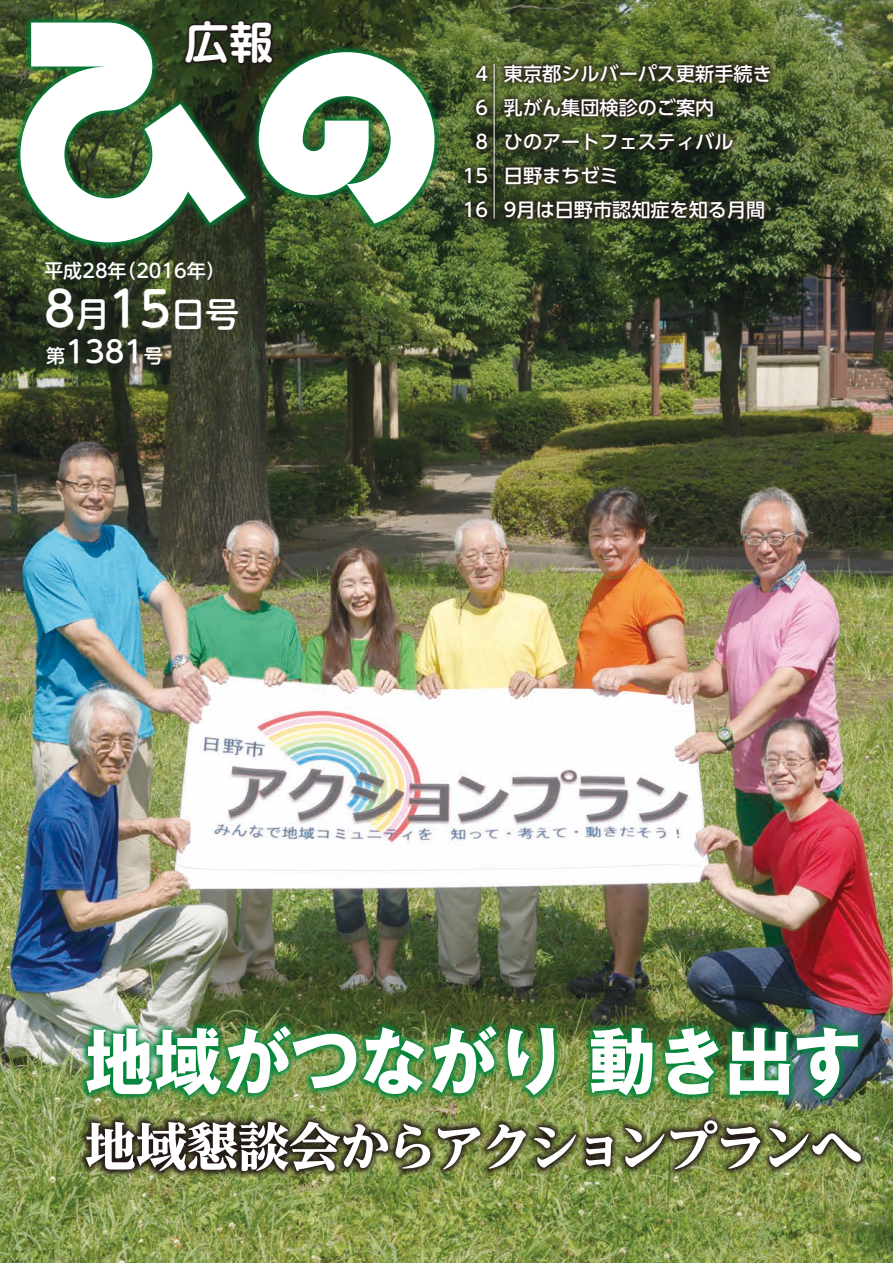
<style>
.page{position:relative;width:893px;height:1263px;background:#fff}
.page>*{position:absolute;margin:0;border:0;box-sizing:border-box;transform-origin:0 0}
.t1{font:700 72.9px "Gothic MB101 Pro";color:#fff;scale:.94 1}
.t2{font:800 52.05px "UD Reimin Pro";letter-spacing:-.075em;color:#fff}
.t3{font:500 47.85px "UD Shin M Go Pro";color:#fff}
.t4{font:700 44.25px "UD Shin M Go Pro De";color:#fff}
.t5{font:500 29.7px "UD Shin M Go Pro";color:#fff}
.t6{font:500 19.2px/34px "UD Shin Go Pro";color:#fff;text-align:right}
.t7{font:500 19.2px "UD Shin M Go Pro";color:#fff}
.s1{font-size:34.05px}
.s2{font-size:19.2px}
</style>
<div class="page">
<img style="left:0;top:0;width:893px;height:1263px">
<svg style="left:487px;top:58px;width:11px;height:167px"></svg>
<hr style="left:494px;top:64px;width:1px;height:155px;background:#fff">
<svg style="left:13px;top:15px;width:430px;height:235px;background:#394b26"></svg>
<svg style="left:20px;top:23px;width:226px;height:219px"></svg>
<svg style="left:259px;top:52px;width:176px;height:172px"></svg>
<svg style="left:459px;top:59px;width:35px;height:165px;background:#414f29"></svg>
<svg style="left:498px;top:57px;width:278px;height:168px;background:#353f22"></svg>
<img style="left:79px;top:1019px;width:786px;height:85px">
<svg style="left:78px;top:1113px;width:790px;height:66px;background:#5a5f35"></svg>
<hr style="left:892px;top:1172px;width:1px;height:91px;background:#b4d898">
<h3 class="t4" style="left:185px;top:6px;width:90px">広報</h3>
<p class="t7" style="left:44px;top:255px;width:183px">平成28年（2016年）</p>
<h3 class="t3" style="left:44px;top:269px;width:197px">8<span class="s1">月</span>15<span class="s1">日号</span></h3>
<h3 class="t5" style="left:46px;top:328px;width:118px"><span class="s2">第</span>1381<span class="s2">号</span></h3>
<p class="t6" style="left:463px;top:56px;width:27px">4<br>6<br>8<br>15<br>16</p>
<p class="t6" style="left:504px;top:56px;width:269px;text-align:left">東京都シルバーパス更新手続き乳がん集団検診のご案内<br>ひのアートフェスティバル<br>日野まちゼミ<br>9月は日野市認知症を知る月間</p>
<h1 class="t1" style="left:85px;top:1001px;width:828px">地域がつながり 動き出す</h1>
<h2 class="t2" style="left:85px;top:1104px;width:779px">地域懇談会からアクションプランへ</h2>
</div>
